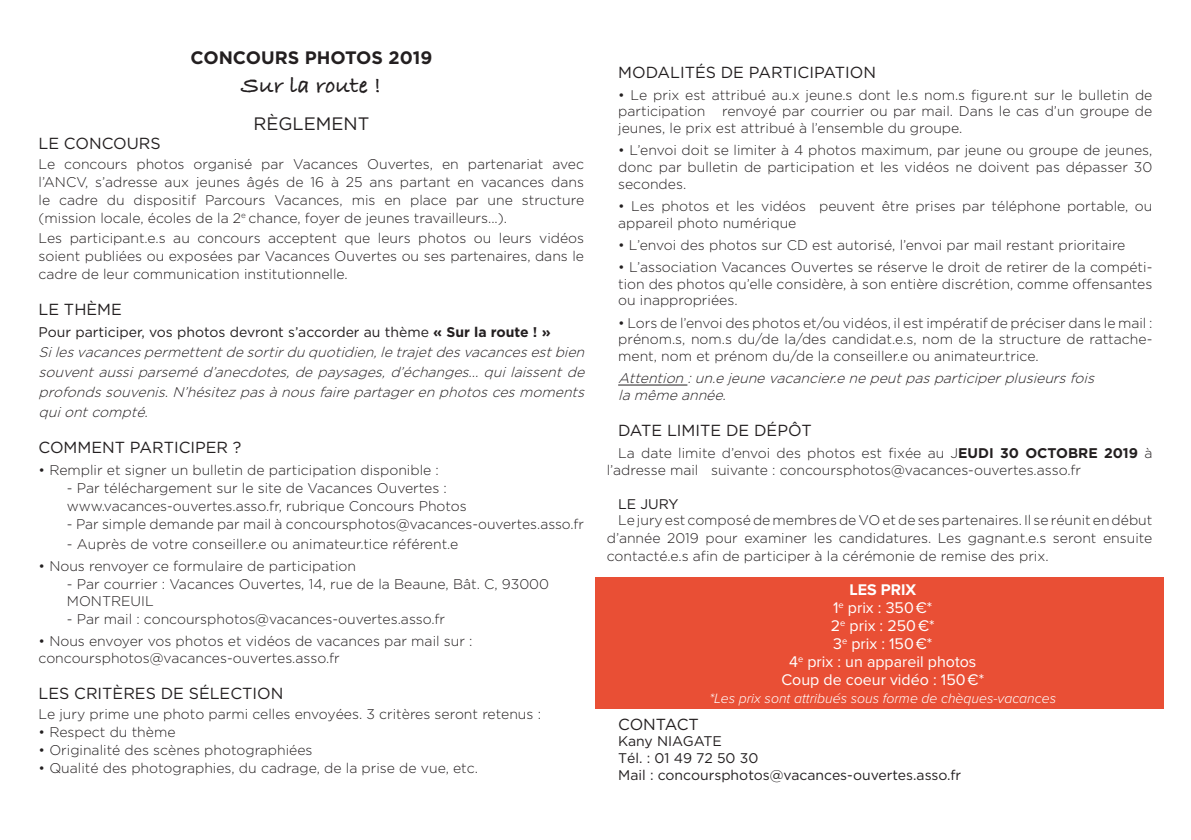
<style>
.page{position:relative;width:1191px;height:840px;background:#fff}
.page>*{position:absolute;margin:0;border:0;box-sizing:border-box;transform-origin:0 0}
.t1{font:700 24px "Bradley Hand ITCTT";color:#231f20}
.t2{font:700 18px "Gotham HTF";color:#231f20}
.t3{font:18px "Gotham HTF";color:#231f20}
.t4{font:16px "Gotham HTF";color:#231f20}
.t5{font:16px "Proxima Nova";color:#fff}
.t6{font:700 16px "Proxima Nova";color:#fff}
.t7{font:300 14px/16.8px "Gotham HTF";color:#231f20;text-align:justify}
.t8{font:italic 300 14px/20px "Gotham HTF";color:#231f20;text-align:justify}
.t9{font:14px "Gotham HTF";color:#231f20}
.t10{font:italic 300 14px "Proxima Nova";color:#fff}
.s1{font-weight:700}
</style>
<div class="page">
<hr style="left:618px;top:384px;width:69px;height:1px;background:#231f20">
<div style="left:595px;top:577px;width:568px;height:132px;background:#e94f35"></div>
<p class="t2" style="left:190px;top:47px;width:243px">CONCOURS PHOTOS 2019</p>
<p class="t1" style="left:241px;top:67px;width:142px">Sur la route !</p>
<p class="t3" style="left:253px;top:113px;width:117px">RÈGLEMENT</p>
<p class="t4" style="left:39px;top:134px;width:124px">LE CONCOURS</p>
<p class="t7" style="left:39px;top:155px;width:547px;line-height:18px">Le concours photos organisé par Vacances Ouvertes, en partenariat avec l’ANCV, s’adresse aux jeunes âgés de 16 à 25 ans partant en vacances dans le cadre du dispositif Parcours Vacances, mis en place par une structure (mission locale, écoles de la 2<sup>e</sup> chance, foyer de jeunes travailleurs...).</p>
<p class="t7" style="left:39px;top:229px;width:547px;line-height:18px">Les participant.e.s au concours acceptent que leurs photos ou leurs vidéos soient publiées ou exposées par Vacances Ouvertes ou ses partenaires, dans le cadre de leur communication institutionnelle.</p>
<p class="t4" style="left:39px;top:300px;width:85px">LE THÈME</p>
<p class="t9" style="left:39px;top:324px;width:513px">Pour participer, vos photos devront s’accorder au thème <span class="s1">« Sur la route ! »</span></p>
<p class="t8" style="left:39px;top:342px;width:551px">Silesvacancespermettentde sortirdu quotidien,le trajetdesvacancesestbien souvent aussi parsemé d’anecdotes, de paysages, d’échanges... qui laissent de profondssouvenis.N’hésitez pasà nousfaire partageren photoscesmoments quiontcompté.</p>
<p class="t4" style="left:39px;top:438px;width:204px">COMMENT PARTICIPER ?</p>
<p class="t7" style="left:39px;top:461px;width:402px">• Remplir et signer un bulletin de participation disponible :</p>
<p class="t7" style="left:67px;top:479px;width:381px">- Par téléchargement sur le site de Vacances Ouvertes :</p>
<p class="t7" style="left:67px;top:497px;width:401px">www.vacances-ouvertes.asso.fr, rubrique Concours Photos</p>
<p class="t7" style="left:67px;top:515px;width:519px">- Par simple demande par mail à concoursphotos@vacances-ouvertes.asso.fr</p>
<p class="t7" style="left:67px;top:535px;width:393px">- Auprès de votre conseiller.e ou animateur.tice référent.e</p>
<p class="t7" style="left:39px;top:557px;width:319px">• Nous renvoyer ce formulaire de participation</p>
<p class="t7" style="left:67px;top:575px;width:484px">- Par courrier : Vacances Ouvertes, 14, rue de la Beaune, Bât. C, 93000<br>MONTREUIL</p>
<p class="t7" style="left:67px;top:610px;width:380px">- Par mail : concoursphotos@vacances-ouvertes.asso.fr</p>
<p class="t7" style="left:39px;top:632px;width:435px">• Nous envoyer vos photos et vidéos de vacances par mail sur :</p>
<p class="t7" style="left:39px;top:649px;width:303px">concoursphotos@vacances-ouvertes.asso.fr</p>
<p class="t4" style="left:39px;top:684px;width:246px">LES CRITÈRES DE SÉLECTION</p>
<p class="t7" style="left:39px;top:705px;width:504px">Le jury prime une photo parmi celles envoyées. 3 critères seront retenus :</p>
<p class="t7" style="left:39px;top:723px;width:138px">• Respect du thème</p>
<p class="t7" style="left:39px;top:741px;width:275px">• Originalité des scènes photographiées</p>
<p class="t7" style="left:39px;top:759px;width:441px">• Qualité des photographies, du cadrage, de la prise de vue, etc.</p>
<p class="t4" style="left:618px;top:63px;width:259px">MODALITÉS DE PARTICIPATION</p>
<p class="t7" style="left:618px;top:86px;width:536px">• Le prix est attribué au.x jeune.s dont le.s nom.s figure.nt sur le bulletin de participation renvoyé par courrier ou par mail. Dans le cas d’un groupe de jeunes, le prix est attribué à l’ensemble du groupe.</p>
<p class="t7" style="left:618px;top:142px;width:536px">• L’envoi doit se limiter à 4 photos maximum, par jeune ou groupe de jeunes, donc par bulletin de participation et les vidéos ne doivent pas dépasser 30 secondes.</p>
<p class="t7" style="left:618px;top:197px;width:536px">• Les photos et les vidéos peuvent être prises par téléphone portable, ou appareil photo numérique</p>
<p class="t7" style="left:618px;top:236px;width:509px">• L’envoi des photos sur CD est autorisé, l’envoi par mail restant prioritaire</p>
<p class="t7" style="left:618px;top:258px;width:536px">• L’association Vacances Ouvertes se réserve le droit de retirer de la compéti&shy;tion des photos qu’elle considère, à son entière discrétion, comme offensantes ou inappropriées.</p>
<p class="t7" style="left:618px;top:314px;width:536px">• Lors de l’envoi des photos et/ou vidéos, il est impératif de préciser dans le mail : prénom.s, nom.s du/de la/des candidat.e.s, nom de la structure de rattache&shy;ment, nom et prénom du/de la conseiller.e ou animateur.trice.</p>
<p class="t8" style="left:618px;top:368px;width:481px">Attention :un.e jeune vacancier.e ne peutpasparticiperplusieursfois</p>
<p class="t8" style="left:618px;top:384px;width:113px">la même année.</p>
<p class="t4" style="left:618px;top:421px;width:195px">DATE LIMITE DE DÉPÔT</p>
<p class="t7" style="left:607px;top:444px;width:547px;text-indent:11px">La date limite d’envoi des photos est fixée au J<span class="s1">EUDI 30 OCTOBRE 2019</span> à l’adresse mail suivante : concoursphotos@vacances-ouvertes.asso.fr</p>
<p class="t9" style="left:618px;top:495px;width:62px">LE JURY</p>
<p class="t7" style="left:607px;top:511px;width:547px;line-height:18px;text-indent:11px">Le jury est composé de membres de VO et de ses partenaires. Il se réunit en début d’année 2019 pour examiner les candidatures. Les gagnant.e.s seront ensuite contacté.e.s afin de participer à la cérémonie de remise des prix.</p>
<p class="t6" style="left:849px;top:577px;width:68px">LES PRIX</p>
<p class="t5" style="left:833px;top:595px;width:101px">1<sup>e</sup> prix : 350 €*</p>
<p class="t5" style="left:831px;top:613px;width:105px">2<sup>e</sup> prix : 250 €*</p>
<p class="t5" style="left:833px;top:631px;width:101px">3<sup>e</sup> prix : 150 €*</p>
<p class="t5" style="left:789px;top:649px;width:189px">4<sup>e</sup> prix : un appareil photos</p>
<p class="t5" style="left:781px;top:667px;width:204px">Coup de coeur vidéo : 150 €*</p>
<p class="t10" style="left:709px;top:687px;width:348px">*Les prix sont attribués sous forme de chèques-vacances</p>
<p class="t4" style="left:618px;top:714px;width:82px">CONTACT</p>
<p class="t9" style="left:618px;top:733px;width:105px">Kany NIAGATE</p>
<p class="t9" style="left:618px;top:750px;width:142px">Tél. : 01 49 72 50 30</p>
<p class="t9" style="left:618px;top:766px;width:344px">Mail : concoursphotos@vacances-ouvertes.asso.fr</p>
</div>
